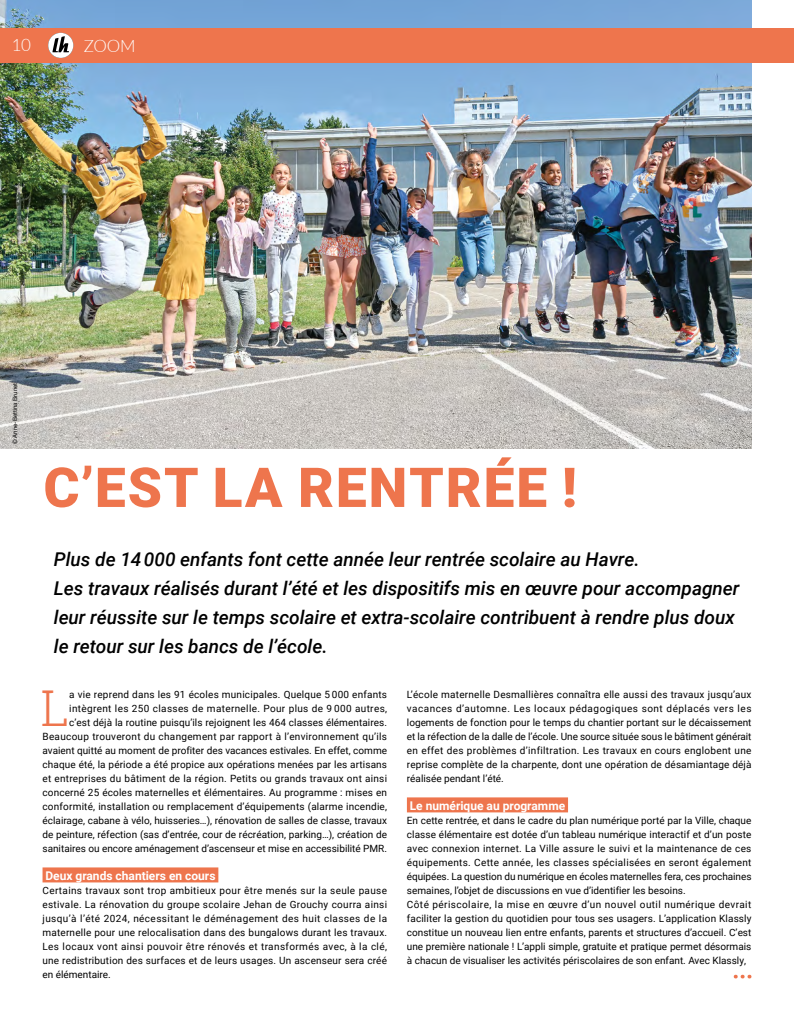
<style>
.page{position:relative;width:794px;height:1021px;background:#fff}
.page>*{position:absolute;margin:0;border:0;box-sizing:border-box;transform-origin:0 0}
.t1{font:900 55px "Roboto";letter-spacing:.035em;color:#ee754d}
.t2{font:300 49.4px "Roboto Slab";color:#ee754d}
.t3{font:italic 500 19px/29px "Roboto";color:#000}
.t4{font:300 17px "Lato";letter-spacing:-.01em;color:#fff}
.t5{font:700 12px "Roboto";color:#fff}
.t6{font:10px/14px "Roboto";letter-spacing:.01em;color:#000;text-align:justify}
.t7{font:6px "Helvetica Neue LT Std";color:#000}
</style>
<div class="page">
<img style="left:0;top:0;width:751px;height:448px">
<div style="left:0;top:28px;width:794px;height:34px;background:#ee754d"></div>
<svg style="left:48px;top:33px;width:25px;height:25px"></svg>
<div style="left:43px;top:867px;width:175px;height:15px;background:#ee754d"></div>
<div style="left:407px;top:797px;width:161px;height:15px;background:#ee754d"></div>
<svg style="left:733px;top:974px;width:18px;height:4px"></svg>
<h3 class="t4" style="left:11px;top:36px;width:21px">10</h3>
<h3 class="t4" style="left:83px;top:37px;width:54px">ZOOM</h3>
<p class="t7" style="left:11px;top:444px;width:63px;rotate:-90deg">© Anne-Bettina Brunet</p>
<h1 class="t1" style="left:43px;top:449px;width:535px">C’EST LA RENTRÉE !</h1>
<p class="t3" style="left:54px;top:544px;width:687px">Plus de 14 000 enfants font cette année leur rentrée scolaire au Havre.<br>Les travaux réalisés durant l’été et les dispositifs mis en œuvre pour accompagner leur réussite sur le temps scolaire et extra-scolaire contribuent à rendre plus doux le retour sur les bancs de l’école.</p>
<p class="t6" style="left:43px;top:686px;width:346px;text-align:right">a vie reprend dans les 91 écoles municipales. Quelque 5 000 enfants intègrent les 250 classes de maternelle. Pour plus de 9 000 autres,<br>c’est déjà la routine puisqu’ils rejoignent les 464 classes élémentaires.<br>Beaucoup trouveront du changement par rapport à l’environnement qu’ils avaient quitté au moment de profiter des vacances estivales. En effet, comme chaque été, la période a été propice aux opérations menées par les artisans et entreprises du bâtiment de la région. Petits ou grands travaux ont ainsi concerné 25 écoles maternelles et élémentaires. Au programme : mises en conformité, installation ou remplacement d’équipements (alarme incendie, éclairage, cabane à vélo, huisseries…), rénovation de salles de classe, travaux de peinture, réfection (sas d’entrée, cour de récréation, parking…), création de sanitaires ou encore aménagement d’ascenseur et mise en accessibilité PMR.</p>
<p class="t5" style="left:45px;top:866px;width:172px">Deux grands chantiers en cours</p>
<p class="t6" style="left:43px;top:882px;width:346px">Certains travaux sont trop ambitieux pour être menés sur la seule pause estivale. La rénovation du groupe scolaire Jehan de Grouchy courra ainsi jusqu’à l’été 2024, nécessitant le déménagement des huit classes de la maternelle pour une relocalisation dans des bungalows durant les travaux.<br>Les locaux vont ainsi pouvoir être rénovés et transformés avec, à la clé, une redistribution des surfaces et de leurs usages. Un ascenseur sera créé en élémentaire.</p>
<h2 class="t2" style="left:41px;top:673px;width:30px">L</h2>
<p class="t6" style="left:407px;top:686px;width:346px">L’école maternelle Desmallières connaîtra elle aussi des travaux jusqu’aux vacances d’automne. Les locaux pédagogiques sont déplacés vers les logements de fonction pour le temps du chantier portant sur le décaissement et la réfection de la dalle de l’école. Une source située sous le bâtiment générait en effet des problèmes d’infiltration. Les travaux en cours englobent une reprise complète de la charpente, dont une opération de désamiantage déjà réalisée pendant l’été.</p>
<p class="t5" style="left:410px;top:796px;width:157px">Le numérique au programme</p>
<p class="t6" style="left:407px;top:812px;width:346px;text-align:left">En cette rentrée, et dans le cadre du plan numérique porté par la Ville, chaque classe élémentaire est dotée d’un tableau numérique interactif et d’un poste avec connexion internet. La Ville assure le suivi et la maintenance de ces équipements. Cette année, les classes spécialisées en seront également équipées. La question du numérique en écoles maternelles fera, ces prochaines semaines, l’objet de discussions en vue d’identifier les besoins.<br>Côté périscolaire, la mise en œuvre d’un nouvel outil numérique devrait faciliter la gestion du quotidien pour tous ses usagers. L’application Klassly constitue un nouveau lien entre enfants, parents et structures d’accueil. C’est une première nationale ! L’appli simple, gratuite et pratique permet désormais à chacun de visualiser les activités périscolaires de son enfant. Avec Klassly,</p>
</div>
